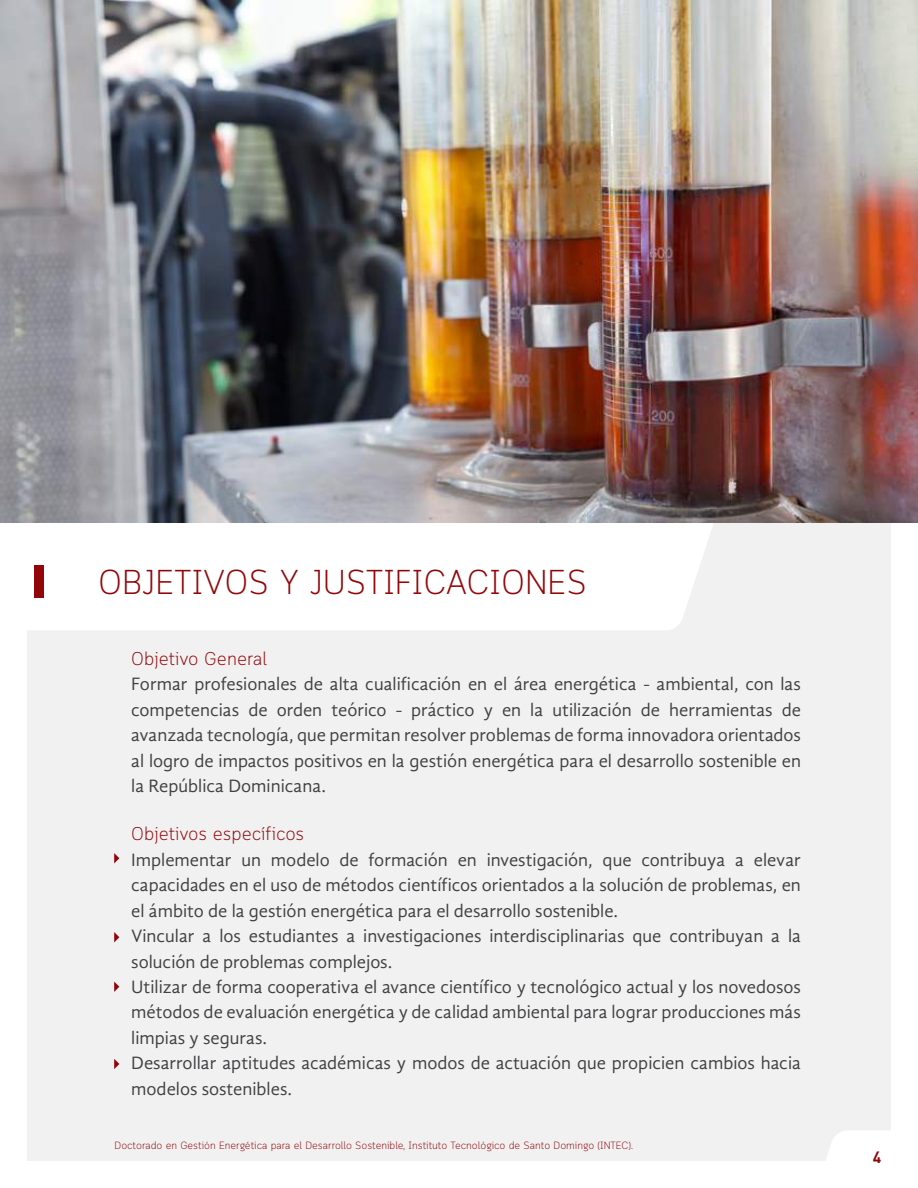
<style>
.page{position:relative;width:918px;height:1188px;background:#fff}
.page>*{position:absolute;margin:0;border:0;box-sizing:border-box;transform-origin:0 0}
.t1{font:300 34.5px "Cloud";color:#920609}
.t2{font:18.45px/25.5px "Gandhi Sans";color:#414042;text-align:justify}
.t3{font:300 18.45px "Cloud";color:#920609}
.t4{font:16.05px "DIN Bold";color:#920609}
.t5{font:300 10.5px "Cloud";color:#920609}
</style>
<div class="page">
<div style="left:27px;top:27px;width:864px;height:1134px;background:#f1f1f2"></div>
<svg style="left:826px;top:1131px;width:65px;height:30px"></svg>
<svg style="left:114px;top:853px;width:5px;height:10px"></svg>
<svg style="left:114px;top:932px;width:5px;height:10px"></svg>
<svg style="left:114px;top:982px;width:5px;height:10px"></svg>
<svg style="left:114px;top:1059px;width:5px;height:10px"></svg>
<div style="left:0;top:522px;width:715px;height:108px;background:#fff"></div>
<div style="left:35px;top:566px;width:9px;height:32px;background:#920609"></div>
<img style="left:0;top:0;width:918px;height:522px">
<h1 class="t1" style="left:98px;top:562px;width:490px">OBJETIVOS Y JUSTIFICACIONES</h1>
<p class="t3" style="left:131px;top:648px;width:137px">Objetivo General</p>
<p class="t2" style="left:131px;top:671px;width:671px">Formar profesionales de alta cualificación en el área energética - ambiental, con las competencias de orden teórico - práctico y en la utilización de herramientas de avanzada tecnología, que permitan resolver problemas de forma innovadora orientados al logro de impactos positivos en la gestión energética para el desarrollo sostenible en la República Dominicana.</p>
<p class="t3" style="left:131px;top:823px;width:174px">Objetivos específicos</p>
<p class="t2" style="left:131px;top:847px;width:671px;text-align:left">Implementar un modelo de formación en investigación, que contribuya a elevar capacidades en el uso de métodos científicos orientados a la solución de problemas, en el ámbito de la gestión energética para el desarrollo sostenible.<br>Vincular a los estudiantes a investigaciones interdisciplinarias que contribuyan a la solución de problemas complejos.<br>Utilizar de forma cooperativa el avance científico y tecnológico actual y los novedosos métodos de evaluación energética y de calidad ambiental para lograr producciones más limpias y seguras.<br>Desarrollar aptitudes académicas y modos de actuación que propicien cambios hacia modelos sostenibles.</p>
<p class="t5" style="left:114px;top:1139px;width:520px">Doctorado en Gestión Energética para el Desarrollo Sostenible, Instituto Tecnológico de Santo Domingo (INTEC).</p>
<p class="t4" style="left:873px;top:1146px;width:10px">4</p>
</div>
